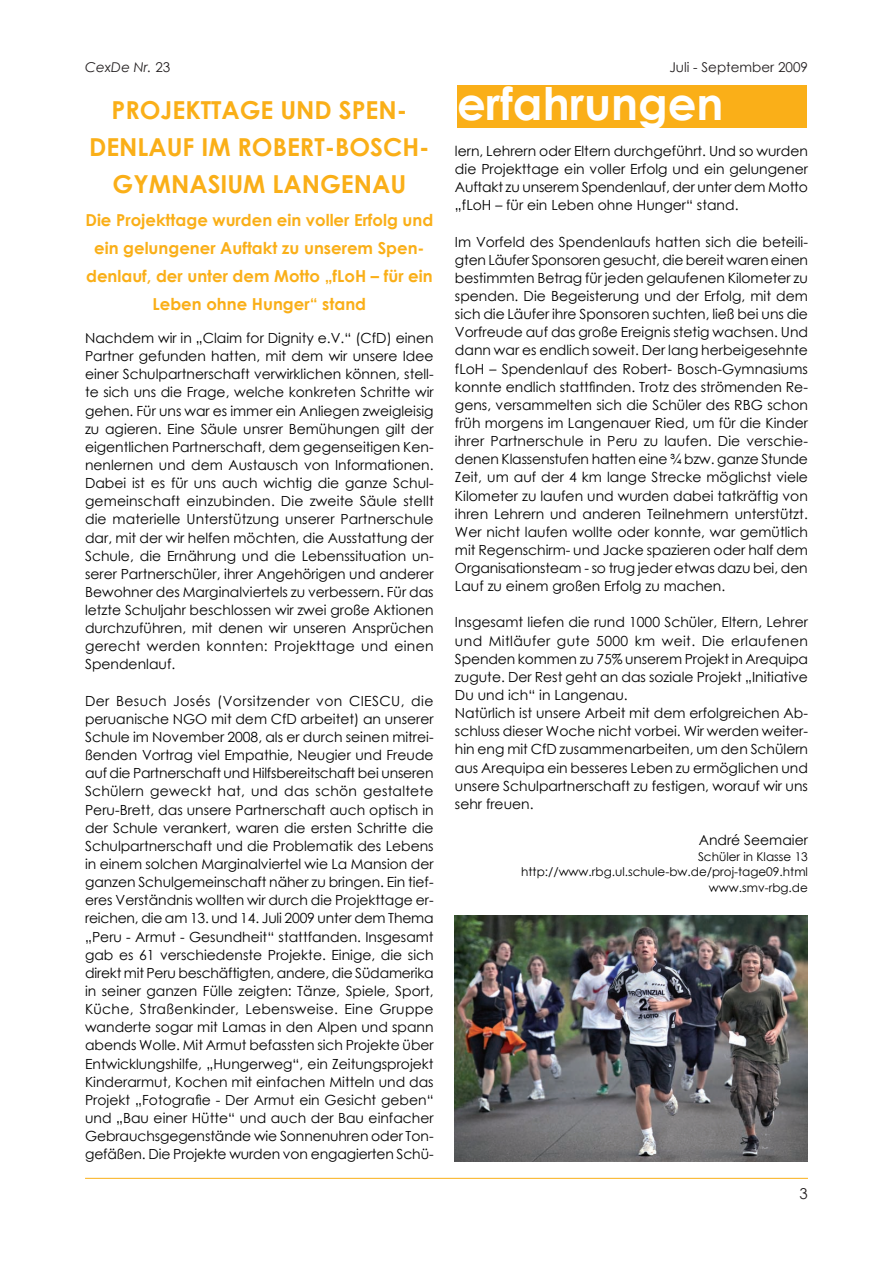
<style>
.page{position:relative;width:893px;height:1263px;background:#fff}
.page>*{position:absolute;margin:0;border:0;box-sizing:border-box;transform-origin:0 0}
.t1{font:700 24.75px "Century Gothic";color:#faaf18}
.t2{font:700 16.5px/28px "Century Gothic";color:#faaf18;text-align:center}
.t3{font:13.95px/18.1px "Century Gothic";color:#000;text-align:justify}
.t4{font:13.5px "Century Gothic";color:#231f20}
.t5{font:italic 13.5px "Century Gothic";color:#231f20}
.t6{font:12px/15.6px "Century Gothic";color:#000;text-align:right}
.s1{font-style:normal}
.s2{font-size:45px;color:#fff}
</style>
<div class="page">
<hr style="left:85px;top:1178px;width:723px;height:1px;background:#faaf18">
<div style="left:457px;top:85px;width:350px;height:43px;background:#faaf18"></div>
<img style="left:455px;top:916px;width:353px;height:246px">
<p class="t5" style="left:85px;top:58px;width:87px">CexDe Nr. <span class="s1">23</span></p>
<p class="t4" style="left:669px;top:58px;width:140px">Juli - September 2009</p>
<h1 class="t1" style="left:112px;top:91px;width:613px">PROJEKTTAGE UND SPEN- <span class="s2">erfahrungen</span></h1>
<h1 class="t1" style="left:89px;top:128px;width:342px">DENLAUF IM ROBERT-BOSCH-</h1>
<h1 class="t1" style="left:113px;top:165px;width:295px">GYMNASIUM LANGENAU</h1>
<p class="t3" style="left:455px;top:142px;width:354px">lern, Lehrern oder Eltern durchgeführt. Und so wurden die Projekttage ein voller Erfolg und ein gelungener Auftakt zu unserem Spendenlauf, der unter dem Motto „fLoH – für ein Leben ohne Hunger“ stand.</p>
<p class="t3" style="left:455px;top:232px;width:355px">Im Vorfeld des Spendenlaufs hatten sich die beteili&shy;gten Läufer Sponsoren gesucht, die bereit waren einen bestimmten Betrag für jeden gelaufenen Kilometer zu spenden. Die Begeisterung und der Erfolg, mit dem sich die Läufer ihre Sponsoren suchten, ließ bei uns die Vorfreude auf das große Ereignis stetig wachsen. Und dann war es endlich soweit. Der lang herbeigesehnte fLoH – Spendenlauf des Robert- Bosch-Gymnasiums konnte endlich stattfinden. Trotz des strömenden Re&shy;gens, versammelten sich die Schüler des RBG schon früh morgens im Langenauer Ried, um für die Kinder ihrer Partnerschule in Peru zu laufen. Die verschie&shy;denen Klassenstufen hatten eine ¾ bzw. ganze Stunde Zeit, um auf der 4 km lange Strecke möglichst viele Kilometer zu laufen und wurden dabei tatkräftig von ihren Lehrern und anderen Teilnehmern unterstützt.<br>Wer nicht laufen wollte oder konnte, war gemütlich mit Regenschirm- und Jacke spazieren oder half dem Organisationsteam - so trug jeder etwas dazu bei, den Lauf zu einem großen Erfolg zu machen.</p>
<p class="t3" style="left:455px;top:613px;width:355px;text-align:left">Insgesamt liefen die rund 1 000 Schüler, Eltern, Lehrer und Mitläufer gute 5000 km weit. Die erlaufenen Spenden kommen zu 75% unserem Projekt in Arequipa zugute. Der Rest geht an das soziale Projekt „Initiative Du und ich“ in Langenau.<br>Natürlich ist unsere Arbeit mit dem erfolgreichen Ab&shy;schluss dieser Woche nicht vorbei. Wir werden weiter&shy;hin eng mit CfD zusammenarbeiten, um den Schülern aus Arequipa ein besseres Leben zu ermöglichen und unsere Schulpartnerschaft zu festigen, worauf wir uns sehr freuen.</p>
<p class="t3" style="left:699px;top:831px;width:111px">André Seemaier</p>
<p class="t6" style="left:521px;top:848px;width:288px">Schüler in Klasse 1 3 http://www.rbg.ul.schule-bw.de/proj-tage09.html www.smv-rbg.de</p>
<p class="t2" style="left:85px;top:205px;width:349px">Die Projekttage wurden ein voller Erfolg und ein gelungener Auftakt zu unserem Spen&shy;denlauf, der unter dem Motto „fLoH – für ein Leben ohne Hunger“ stand</p>
<p class="t3" style="left:85px;top:329px;width:350px">Nachdem wir in „Claim for Dignity e.V.“ (CfD) einen Partner gefunden hatten, mit dem wir unsere Idee einer Schulpartnerschaft verwirklichen können, stell&shy;te sich uns die Frage, welche konkreten Schritte wir gehen. Für uns war es immer ein Anliegen zweigleisig zu agieren. Eine Säule unsrer Bemühungen gilt der eigentlichen Partnerschaft, dem gegenseitigen Ken&shy;nenlernen und dem Austausch von Informationen.<br>Dabei ist es für uns auch wichtig die ganze Schul&shy;gemeinschaft einzubinden. Die zweite Säule stellt die materielle Unterstützung unserer Partnerschule dar, mit der wir helfen möchten, die Ausstattung der Schule, die Ernährung und die Lebenssituation un&shy;serer Partnerschüler, ihrer Angehörigen und anderer Bewohner des Marginalviertels zu verbessern. Für das letzte Schuljahr beschlossen wir zwei große Aktionen durchzuführen, mit denen wir unseren Ansprüchen gerecht werden konnten: Projekttage und einen Spendenlauf.</p>
<p class="t3" style="left:85px;top:691px;width:350px">Der Besuch Josés (Vorsitzender von CIESCU, die peruanische NGO mit dem CfD arbeitet) an unserer Schule im November 2008, als er durch seinen mitrei&shy;ßenden Vortrag viel Empathie, Neugier und Freude auf die Partnerschaft und Hilfsbereitschaft bei unseren Schülern geweckt hat, und das schön gestaltete Peru-Brett, das unsere Partnerschaft auch optisch in der Schule verankert, waren die ersten Schritte die Schulpartnerschaft und die Problematik des Lebens in einem solchen Marginalviertel wie La Mansion der ganzen Schulgemeinschaft näher zu bringen. Ein tief&shy;eres Verständnis wollten wir durch die Projekttage er&shy;reichen, die am 1 3. und 1 4. Juli 2009 unter dem Thema „Peru - Armut - Gesundheit“ stattfanden. Insgesamt gab es 61 verschiedenste Projekte. Einige, die sich direkt mit Peru beschäftigten, andere, die Südamerika in seiner ganzen Fülle zeigten: Tänze, Spiele, Sport, Küche, Straßenkinder, Lebensweise. Eine Gruppe wanderte sogar mit Lamas in den Alpen und spann abends Wolle. Mit Armut befassten sich Projekte über Entwicklungshilfe, „Hungerweg“, ein Zeitungsprojekt Kinderarmut, Kochen mit einfachen Mitteln und das Projekt „Fotografie - Der Armut ein Gesicht geben“ und „Bau einer Hütte“ und auch der Bau einfacher Gebrauchsgegenstände wie Sonnenuhren oder Ton&shy;gefäßen. Die Projekte wurden von engagierten Schü-</p>
</div>
